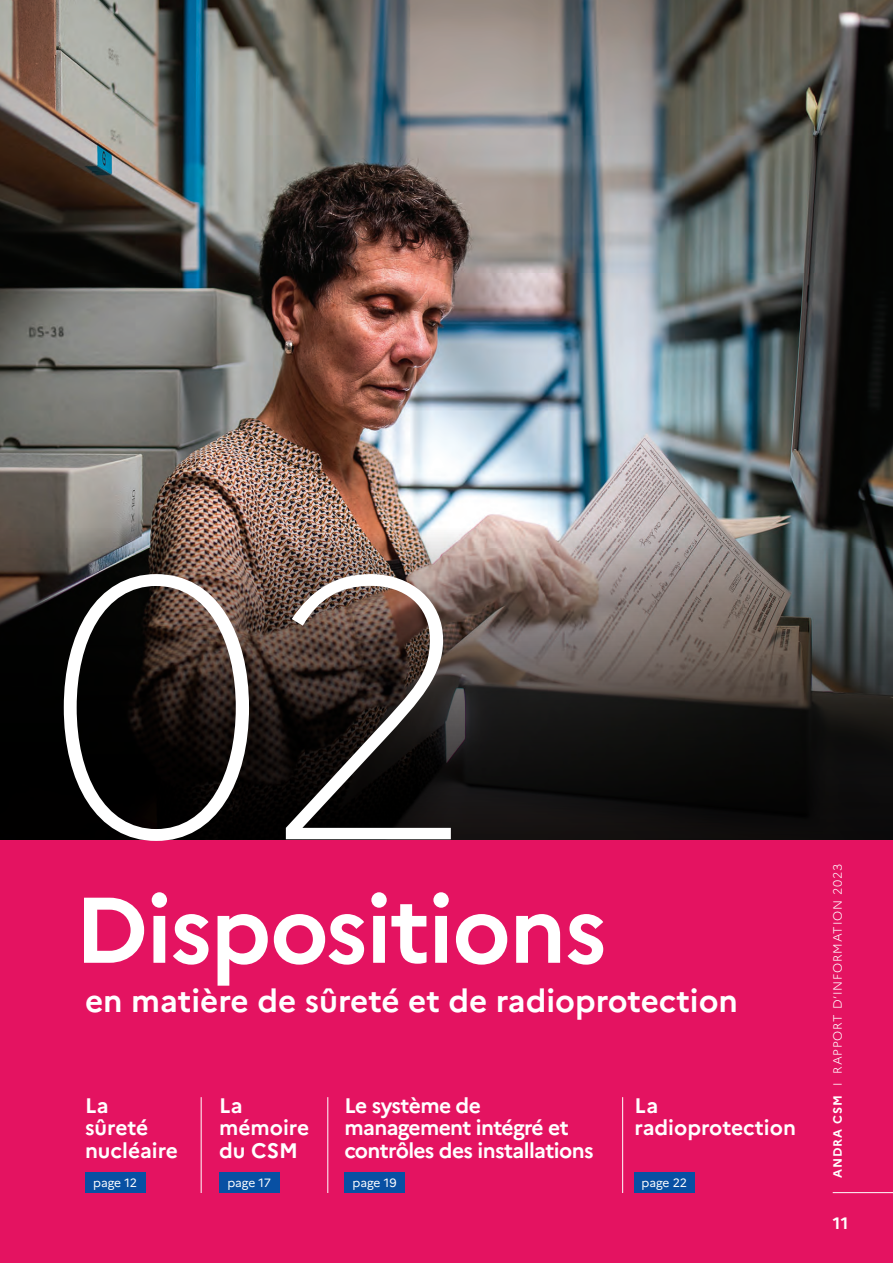
<style>
.page{position:relative;width:893px;height:1263px;background:#fff}
.page>*{position:absolute;margin:0;border:0;box-sizing:border-box;transform-origin:0 0}
._01_TITRES_BOLD{font:700 93px "Marianne";letter-spacing:-.02em;color:#fff}
._01_TITRES_BOLD-2{font:700 31.5px "Marianne";color:#fff}
.t1{font:700 21px/22.5px "Marianne";letter-spacing:-.03em;color:#fff}
.t2{font:700 21px/22.5px "Marianne";color:#fff}
._01_TITRES_BOLD-3{font:700 16.5px "Marianne";color:#fff}
.t3{font:300 12px "Marianne";letter-spacing:.07em;color:#fff}
.t4{font:12px "Marianne";letter-spacing:-.01em;color:#fff}
.s1{font-weight:700}
</style>
<div class="page">
<img style="left:0;top:0;width:893px;height:528px">
<img style="left:0;top:528px;width:893px;height:313px">
<div style="left:0;top:841px;width:893px;height:422px;background:#e41361"></div>
<svg style="left:286px;top:574px;width:165px;height:265px"></svg>
<svg style="left:64px;top:574px;width:185px;height:267px"></svg>
<hr style="left:833px;top:1192px;width:60px;height:1px;background:#fff">
<hr style="left:201px;top:1097px;width:1px;height:96px;background:#fff">
<div style="left:85px;top:1172px;width:60px;height:21px;background:#0850a3"></div>
<div style="left:219px;top:1172px;width:60px;height:21px;background:#0850a3"></div>
<hr style="left:622px;top:1097px;width:1px;height:96px;background:#fff">
<div style="left:634px;top:1172px;width:60px;height:21px;background:#0850a3"></div>
<div style="left:344px;top:1172px;width:61px;height:21px;background:#0850a3"></div>
<hr style="left:327px;top:1097px;width:1px;height:96px;background:#fff">
<p class="_01_TITRES_BOLD" style="left:74px;top:858px;width:534px">Dispositions</p>
<p class="_01_TITRES_BOLD-2" style="left:85px;top:976px;width:654px">en matière de sûreté et de radioprotection</p>
<p class="t1" style="left:85px;top:1092px;width:25px">La</p>
<p class="t2" style="left:85px;top:1115px;width:94px">sûreté nucléaire</p>
<p class="t1" style="left:219px;top:1092px;width:25px">La</p>
<p class="t2" style="left:219px;top:1115px;width:92px">mémoire du CSM</p>
<p class="t4" style="left:93px;top:1173px;width:45px">page 12</p>
<p class="t4" style="left:227px;top:1173px;width:45px">page 17</p>
<p class="t1" style="left:344px;top:1092px;width:251px">Le système de management intégré et contrôles des installations</p>
<p class="t4" style="left:353px;top:1173px;width:45px">page 19</p>
<p class="t1" style="left:635px;top:1092px;width:25px">La</p>
<p class="t2" style="left:635px;top:1115px;width:163px">radioprotection</p>
<p class="t4" style="left:642px;top:1173px;width:47px">page 22</p>
<p class="t3" style="left:828px;top:1178px;width:315px;rotate:-90deg"><span class="s1">ANDRA CSM</span> I RAPPORT D’INFORMATION 2023</p>
<p class="_01_TITRES_BOLD-3" style="left:833px;top:1211px;width:17px">11</p>
</div>
